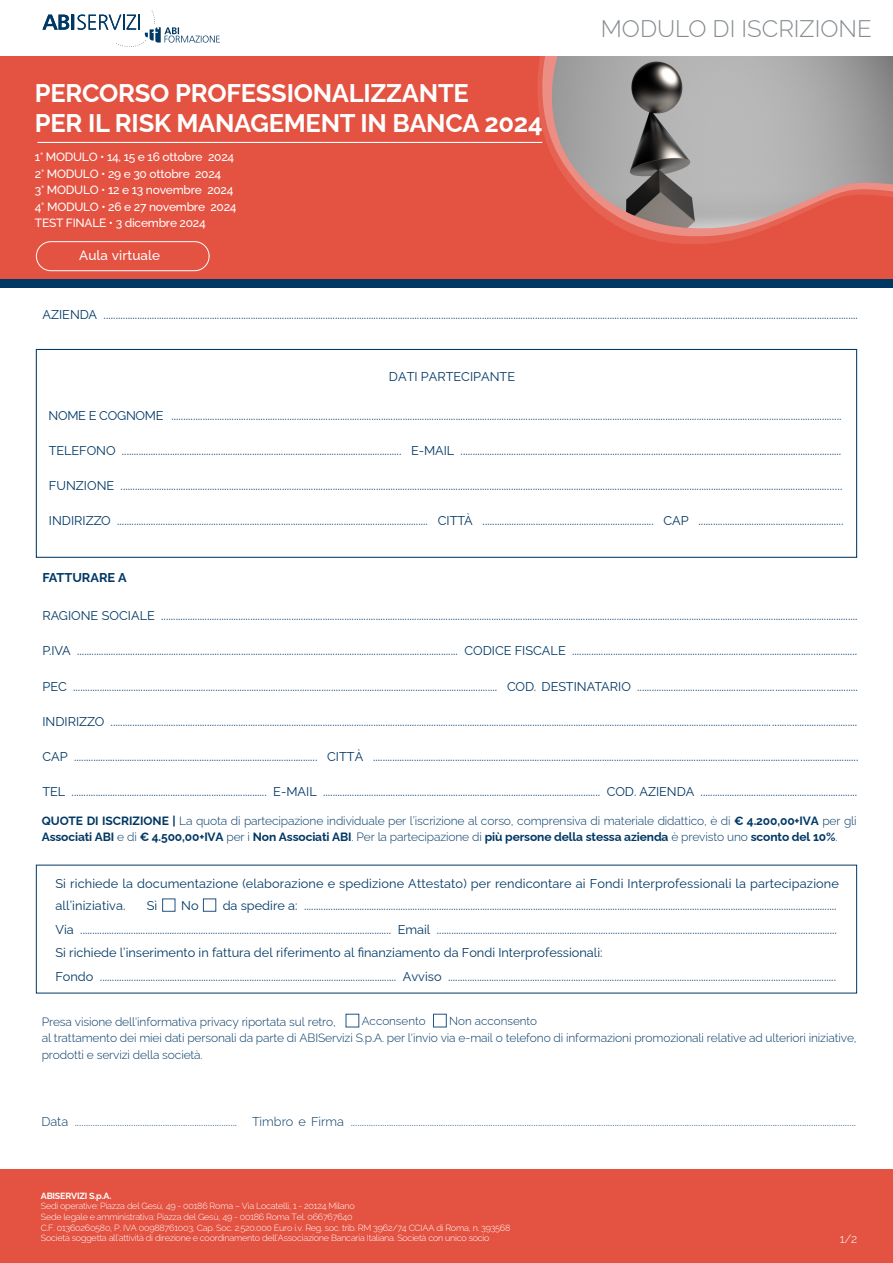
<style>
.page{position:relative;width:893px;height:1263px;background:#fff}
.page>*{position:absolute;margin:0;border:0;box-sizing:border-box;transform-origin:0 0}
.t1{font:700 25.5px/30px "Raleway";letter-spacing:-.01em;color:#fff}
.t2{font:300 24px "Raleway";color:#858b8f}
.t3{font:500 13.5px "Raleway";letter-spacing:.01em;color:#fff}
.t4{font:12.75px/23.5px "Raleway";color:#003865}
.t5{font:300 12.75px "Raleway";color:#003865}
.t6{font:12.75px "Raleway";letter-spacing:-.02em;color:#003865}
.t7{font:700 12.75px "Raleway";color:#003865}
.t8{font:300 12px/16.5px "Raleway";letter-spacing:-.01em;color:#003865}
.t9{font:500 12px/16.5px "Raleway";letter-spacing:-.02em;color:#fff}
.t10{font:300 12px "Raleway";color:#fff}
.t11{font:300 11.7px "Raleway";color:#003865}
.t12{font:300 9px/10.6px "Raleway";letter-spacing:-.025em;color:#fff}
.t13{font:700 9px "Raleway";letter-spacing:-.025em;color:#fff}
.s1{font-weight:700}
</style>
<div class="page">
<div style="left:0;top:56px;width:893px;height:223px;background:#e45241"></div>
<svg style="left:537px;top:56px;width:209px;height:188px"></svg>
<svg style="left:542px;top:56px;width:224px;height:180px"></svg>
<img style="left:550px;top:56px;width:343px;height:173px">
<svg style="left:42px;top:11px;width:178px;height:36px"></svg>
<div style="left:162px;top:899px;width:13px;height:12px;border:1px solid #215380"></div>
<div style="left:203px;top:899px;width:13px;height:12px;border:1px solid #215380"></div>
<div style="left:0;top:1169px;width:893px;height:94px;background:#e45241"></div>
<div style="left:36px;top:349px;width:821px;height:209px;border:1px solid #003865"></div>
<div style="left:433px;top:1014px;width:13px;height:13px;background:#fff;border:1px solid #215380"></div>
<div style="left:36px;top:241px;width:173px;height:30px;border:1px solid #fff;border-radius:15px"></div>
<div style="left:0;top:279px;width:893px;height:8px;background:#003865"></div>
<hr style="left:37px;top:142px;width:505px;height:1px;background:#fff">
<h1 class="t1" style="left:35px;top:76px;width:509px">PERCORSO PROFESSIONALIZZANTE<br>PER IL RISK MANAGEMENT IN BANCA 2024</h1>
<p class="t9" style="left:35px;top:147px;width:203px">1° MODULO • 14, 15 e 16 ottobre 2024<br>2° MODULO • 29 e 30 ottobre 2024<br>3° MODULO • 12 e 13 novembre 2024<br>4° MODULO • 26 e 27 novembre 2024<br>TEST FINALE • 3 dicembre 2024</p>
<p class="t3" style="left:79px;top:245px;width:83px">Aula virtuale</p>
<h2 class="t2" style="left:601px;top:10px;width:272px">MODULO DI ISCRIZIONE</h2>
<p class="t4" style="left:42px;top:301px;width:817px">AZIENDA .........................................................................................................................................................................................................................................................................................................................</p>
<p class="t4" style="left:389px;top:364px;width:128px">DATI PARTECIPANTE</p>
<p class="t6" style="left:48px;top:405px;width:795px">NOME E COGNOME ......................................................................................................................................................................................................................................................................................</p>
<p class="t4" style="left:49px;top:437px;width:794px">TELEFONO .................................................................................................................... E-MAIL ..............................................................................................................................................................</p>
<p class="t4" style="left:49px;top:472px;width:795px">FUNZIONE ...........................................................................................................................................................................................................................................................................................................</p>
<p class="t4" style="left:49px;top:508px;width:796px">INDIRIZZO ................................................................................................................................. CITTÀ ....................................................................... CAP ............................................................</p>
<p class="t7" style="left:42px;top:567px;width:86px">FATTURARE A</p>
<p class="t4" style="left:42px;top:602px;width:817px">RAGIONE SOCIALE .................................................................................................................................................................................................................................................................................................</p>
<p class="t4" style="left:42px;top:637px;width:816px">P.IVA .............................................................................................................................................................. CODICE FISCALE ......................................................................................................................</p>
<p class="t4" style="left:42px;top:673px;width:817px">PEC ................................................................................................................................................................................ COD. DESTINATARIO ...........................................................................................</p>
<p class="t4" style="left:42px;top:708px;width:816px">INDIRIZZO .....................................................................................................................................................................................................................................................................................................................</p>
<p class="t4" style="left:42px;top:743px;width:817px">CAP ..................................................................................................... CITTÀ .........................................................................................................................................................................................................</p>
<p class="t4" style="left:42px;top:778px;width:816px">TEL ................................................................................. E-MAIL ................................................................................................................... COD. AZIENDA .................................................................</p>
<p class="t8" style="left:42px;top:811px;width:816px"><span class="s1">QUOTE DI ISCRIZIONE |</span> La quota di partecipazione individuale per l’iscrizione al corso, comprensiva di materiale didattico, è di <span class="s1">€ 4.200,00+IVA</span> per gli<br><span class="s1">Associati ABI</span> e di <span class="s1">€ 4.500,00+IVA</span> per i <span class="s1">Non Associati ABI</span>. Per la partecipazione di <span class="s1">più persone della stessa azienda</span> è previsto uno <span class="s1">sconto del 10%</span>.</p>
<p class="t4" style="left:55px;top:872px;width:785px;line-height:21.6px">Si richiede la documentazione (elaborazione e spedizione Attestato) per rendicontare ai Fondi Interprofessionali la partecipazione all’iniziativa.</p>
<p class="t4" style="left:55px;top:892px;width:783px;text-indent:167px">da spedire a: .............................................................................................................................................................................................................................<br>Via ................................................................................................................................. Email ......................................................................................................................................................................<br>Si richiede l’inserimento in fattura del riferimento al finanziamento da Fondi Interprofessionali:<br>Fondo ........................................................................................................................... Avviso .................................................................................................................................................................</p>
<p class="t4" style="left:147px;top:892px;width:12px">Sì</p>
<p class="t4" style="left:181px;top:892px;width:19px">No</p>
<p class="t11" style="left:362px;top:1012px;width:65px">Acconsento</p>
<p class="t11" style="left:449px;top:1012px;width:89px">Non acconsento</p>
<p class="t8" style="left:42px;top:1012px;width:816px">Presa visione dell'informativa privacy riportata sul retro,<br>al trattamento dei miei dati personali da parte di ABIServizi S.p.A. per l'invio via e-mail o telefono di informazioni promozionali relative ad ulteriori iniziative, prodotti e servizi della società.</p>
<p class="t5" style="left:41px;top:1111px;width:816px">Data ........................................................................ Timbro e Firma ................................................................................................................................................................................................................................</p>
<p class="t13" style="left:41px;top:1188px;width:72px">ABISERVIZI S.p.A.</p>
<p class="t12" style="left:41px;top:1200px;width:471px">Sedi operative: Piazza del Gesù, 49 - 00186 Roma – Via Locatelli, 1 - 20124 Milano<br>Sede legale e amministrativa: Piazza del Gesù, 49 - 00186 Roma Tel. 066767640<br>C.F. 01360260580, P. IVA 00988761003, Cap. Soc. 2.520.000 Euro i.v. Reg. soc. trib. RM 3962/74 CCIAA di Roma, n. 393568<br>Società soggetta all’attività di direzione e coordinamento dell’Associazione Bancaria Italiana. Società con unico socio</p>
<p class="t10" style="left:840px;top:1229px;width:19px">1/2</p>
</div>
